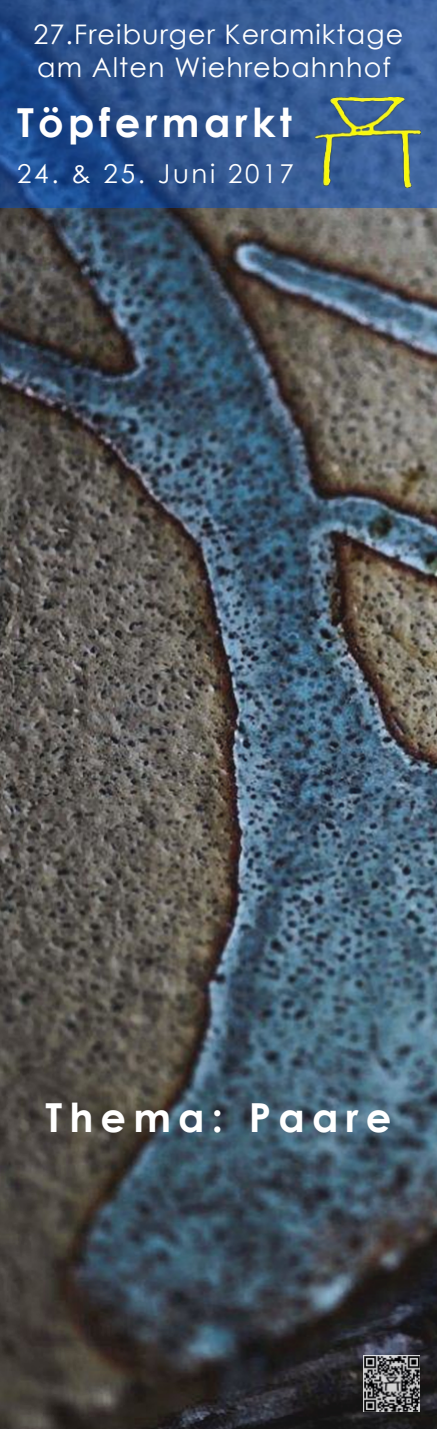
<style>
.page{position:relative;width:437px;height:1429px;background:#fff}
.page>*{position:absolute;margin:0;border:0;box-sizing:border-box;transform-origin:0 0}
.t1{font:700 40px "Century Gothic";letter-spacing:.11em;color:#fff}
.t2{font:700 40px "Century Gothic";letter-spacing:.18em;color:#fff}
.t3{font:27px/33.1px "Century Gothic";letter-spacing:.04em;color:#fff}
.t4{font:26px "Century Gothic";letter-spacing:.105em;color:#fff}
</style>
<div class="page">
<img style="left:0;top:207px;width:437px;height:1222px">
<div style="left:0;top:0;width:437px;height:207px;background:#004dc5;opacity:.5"></div>
<img style="left:315px;top:97px;width:105px;height:90px">
<img style="left:363px;top:1355px;width:57px;height:57px">
<p class="t3" style="left:33px;top:17px;width:371px">27.Freiburger Keramiktage am Alten Wiehrebahnhof</p>
<h1 class="t1" style="left:17px;top:97px;width:276px">Töpfermarkt</h1>
<p class="t4" style="left:17px;top:156px;width:278px">24. &amp; 25. Juni 2017</p>
<h1 class="t2" style="left:45px;top:1091px;width:347px">Thema: Paare</h1>
</div>
